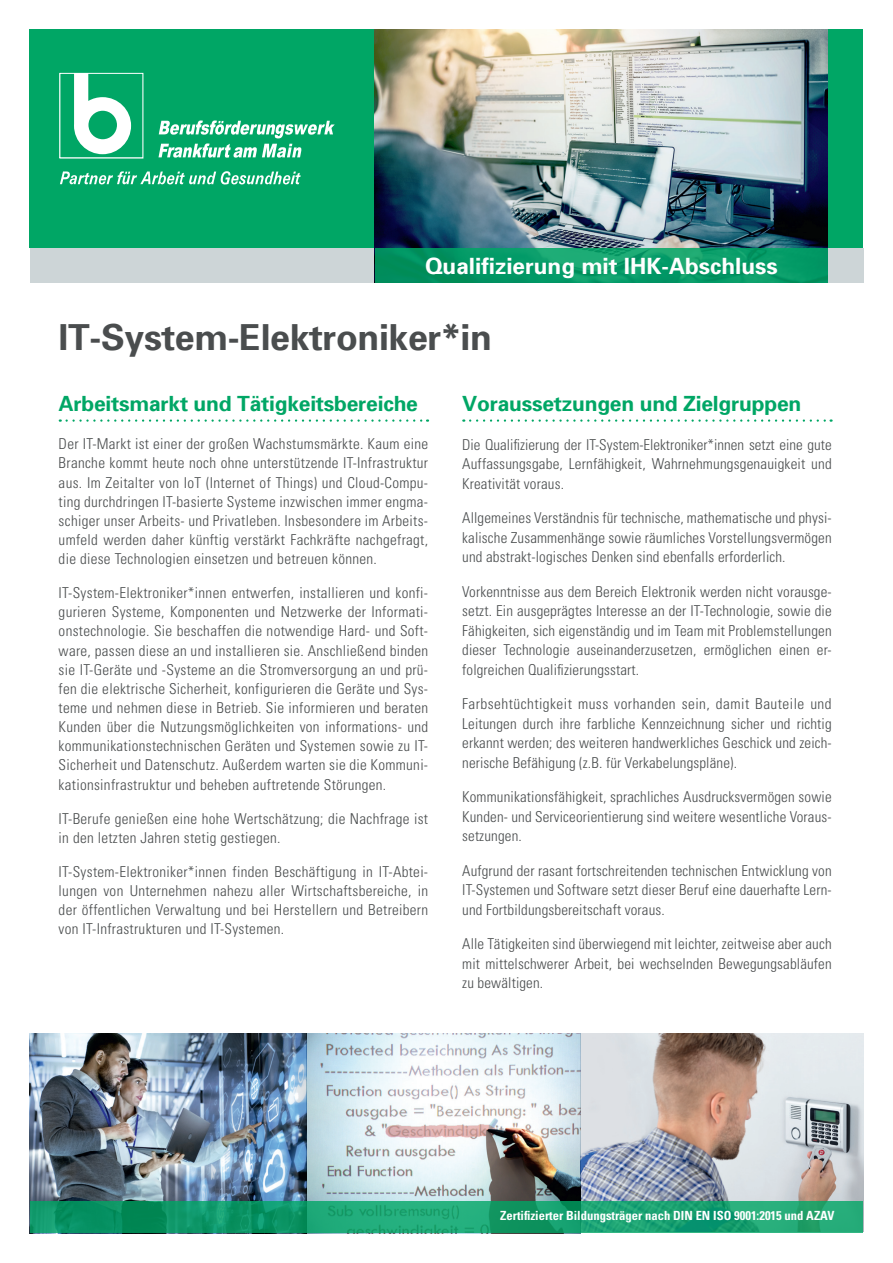
<style>
.page{position:relative;width:893px;height:1263px;background:#fff}
.page>*{position:absolute;margin:0;border:0;box-sizing:border-box;transform-origin:0 0}
.t1{font:700 36px "Univers 65";letter-spacing:-.01em;color:#4a4d4e}
.t2{font:700 22.5px "Univers 65";color:#fff}
.Headline{font:700 21px "Univers 65";letter-spacing:-.01em;color:#00a665}
.t3{font:300 condensed 15px/19.2px "Univers LT Std";letter-spacing:.01em;color:#4a4d4e;text-align:justify}
.t4{font:700 condensed 12.6px "Univers LT Std";color:#fff}
</style>
<div class="page">
<div style="left:30px;top:248px;width:833px;height:34px;background:#cdd5d7"></div>
<div style="left:30px;top:30px;width:833px;height:218px;background:#00a665"></div>
<img style="left:30px;top:1033px;width:833px;height:200px">
<svg style="left:67px;top:419px;width:361px;height:3px"></svg>
<svg style="left:470px;top:419px;width:362px;height:3px"></svg>
<svg style="left:60px;top:171px;width:241px;height:13px"></svg>
<svg style="left:74px;top:75px;width:58px;height:80px"></svg>
<svg style="left:159px;top:120px;width:176px;height:38px"></svg>
<img style="left:375px;top:30px;width:453px;height:218px">
<svg style="left:375px;top:248px;width:453px;height:34px;background:#089a67"></svg>
<svg style="left:30px;top:1201px;width:832px;height:32px;background:#169e6e"></svg>
<div style="left:60px;top:73px;width:83px;height:85px;border:1px solid #fff"></div>
<p class="t2" style="left:425px;top:251px;width:354px">Qualifizierung mit IHK-Abschluss</p>
<p class="t1" style="left:59px;top:314px;width:435px">IT-System-Elektroniker*in</p>
<p class="Headline" style="left:59px;top:390px;width:361px">Arbeitsmarkt und Tätigkeitsbereiche</p>
<p class="t3" style="left:59px;top:434px;width:371px">Der IT-Markt ist einer der großen Wachstumsmärkte. Kaum eine Branche kommt heute noch ohne unterstützende IT-Infrastruktur aus. Im Zeitalter von IoT (Internet of Things) und Cloud-Compu&shy;ting durchdringen IT-basierte Systeme inzwischen immer engma&shy;schiger unser Arbeits- und Privatleben. Insbesondere im Arbeits&shy;umfeld werden daher künftig verstärkt Fachkräfte nachgefragt, die diese Technologien einsetzen und betreuen können.</p>
<p class="t3" style="left:59px;top:583px;width:371px">IT-System-Elektroniker*innen entwerfen, installieren und konfi&shy;gurieren Systeme, Komponenten und Netzwerke der Informati&shy;onstechnologie. Sie beschaffen die notwendige Hard- und Soft&shy;ware, passen diese an und installieren sie. Anschließend binden sie IT-Geräte und -Systeme an die Stromversorgung an und prü&shy;fen die elektrische Sicherheit, konfigurieren die Geräte und Sys&shy;teme und nehmen diese in Betrieb. Sie informieren und beraten Kunden über die Nutzungsmöglichkeiten von informations- und kommunikationstechnischen Geräten und Systemen sowie zu IT-Sicherheit und Datenschutz. Außerdem warten sie die Kommuni&shy;kationsinfrastruktur und beheben auftretende Störungen.</p>
<p class="t3" style="left:59px;top:809px;width:371px">IT-Berufe genießen eine hohe Wertschätzung; die Nachfrage ist in den letzten Jahren stetig gestiegen.</p>
<p class="t3" style="left:59px;top:862px;width:371px">IT-System-Elektroniker*innen finden Beschäftigung in IT-Abtei&shy;lungen von Unternehmen nahezu aller Wirtschaftsbereiche, in der öffentlichen Verwaltung und bei Herstellern und Betreibern von IT-Infrastrukturen und IT-Systemen.</p>
<p class="Headline" style="left:462px;top:390px;width:341px">Voraussetzungen und Zielgruppen</p>
<p class="t3" style="left:462px;top:435px;width:371px">Die Qualifizierung der IT-System-Elektroniker*innen setzt eine gute Auffassungsgabe, Lernfähigkeit, Wahrnehmungsgenauigkeit und Kreativität voraus.</p>
<p class="t3" style="left:462px;top:508px;width:371px">Allgemeines Verständnis für technische, mathematische und physi&shy;kalische Zusammenhänge sowie räumliches Vorstellungsvermögen und abstrakt-logisches Denken sind ebenfalls erforderlich.</p>
<p class="t3" style="left:462px;top:582px;width:371px">Vorkenntnisse aus dem Bereich Elektronik werden nicht vorausge&shy;setzt. Ein ausgeprägtes Interesse an der IT-Technologie, sowie die Fähigkeiten, sich eigenständig und im Team mit Problemstellungen dieser Technologie auseinanderzusetzen, ermöglichen einen er&shy;folgreichen Qualifizierungsstart.</p>
<p class="t3" style="left:462px;top:694px;width:371px">Farbsehtüchtigkeit muss vorhanden sein, damit Bauteile und Leitungen durch ihre farbliche Kennzeichnung sicher und richtig erkannt werden; des weiteren handwerkliches Geschick und zeich&shy;nerische Befähigung (z.B. für Verkabelungspläne).</p>
<p class="t3" style="left:462px;top:787px;width:371px">Kommunikationsfähigkeit, sprachliches Ausdrucksvermögen sowie Kunden- und Serviceorientierung sind weitere wesentliche Voraus&shy;setzungen.</p>
<p class="t3" style="left:462px;top:861px;width:371px">Aufgrund der rasant fortschreitenden technischen Entwicklung von IT-Systemen und Software setzt dieser Beruf eine dauerhafte Lern&shy;und Fortbildungsbereitschaft voraus.</p>
<p class="t3" style="left:462px;top:934px;width:371px">Alle Tätigkeiten sind überwiegend mit leichter, zeitweise aber auch mit mittelschwerer Arbeit, bei wechselnden Bewegungsabläufen zu bewältigen.</p>
<p class="t4" style="left:500px;top:1208px;width:336px">Zertifizierter Bildungsträger nach DIN EN ISO 9001:2015 und AZAV</p>
</div>
